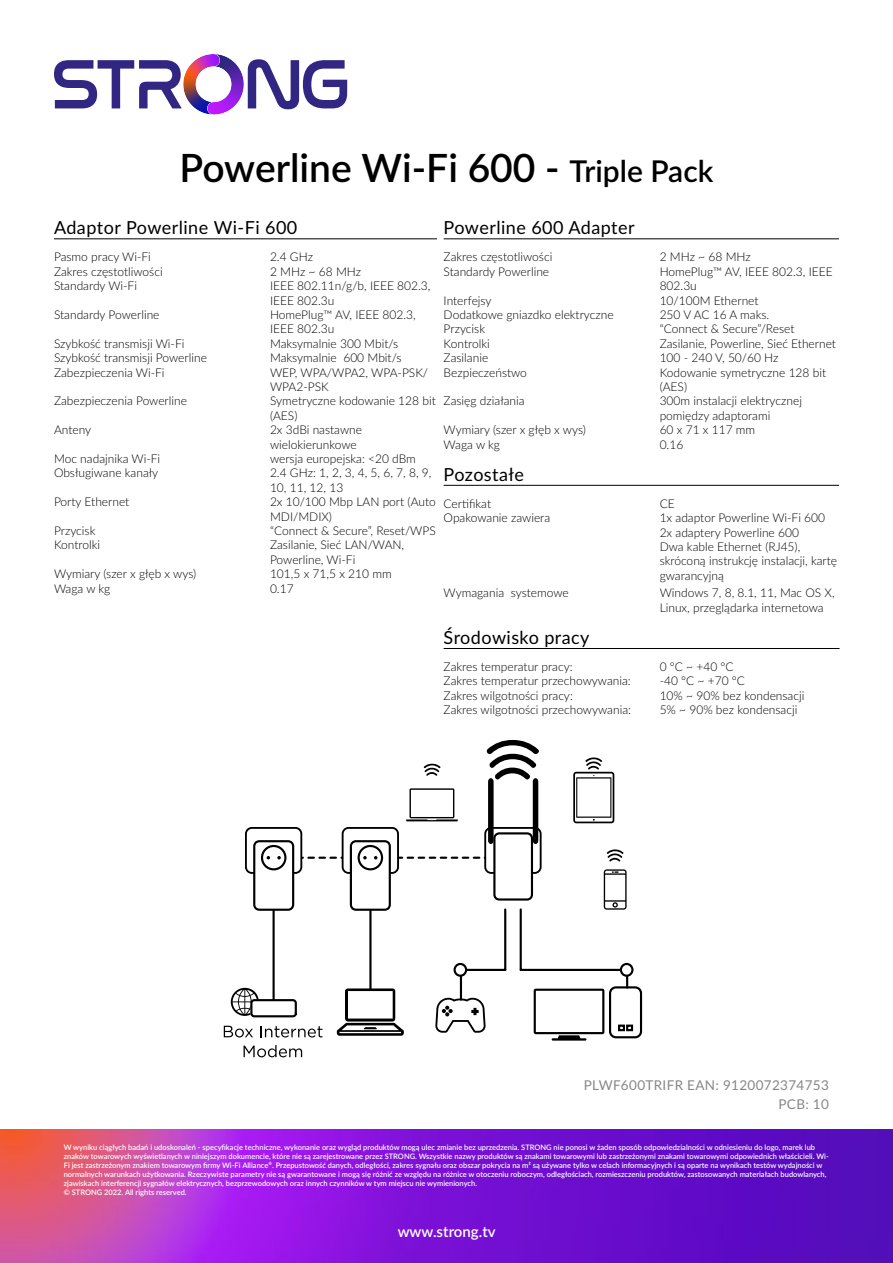
<style>
.page{position:relative;width:893px;height:1263px;background:#fff}
.page>*{position:absolute;margin:0;border:0;box-sizing:border-box;transform-origin:0 0}
.t1{font:600 39px "Lato";color:#000}
.t2{font:18px "Lato";letter-spacing:.025em;color:#000}
.t3{font:600 15px "Lato";color:#fff}
.t4{font:13.5px/19.2px "Lato";letter-spacing:.025em;color:#878786;text-align:right}
.t5{font:300 12px/14.4px "Lato";color:#000}
.t6{font:600 7.5px/9px "Lato";color:#fff}
.s1{font-size:30px}
</style>
<div class="page">
<svg style="left:248px;top:59px;width:99px;height:50px"></svg>
<svg style="left:54px;top:54px;width:177px;height:61px"></svg>
<img style="left:0;top:1129px;width:893px;height:134px">
<hr style="left:504px;top:909px;width:2px;height:61px;background:#000">
<hr style="left:520px;top:909px;width:2px;height:61px;background:#000">
<hr style="left:273px;top:909px;width:2px;height:91px;background:#000">
<hr style="left:369px;top:909px;width:3px;height:81px;background:#000">
<svg style="left:244px;top:1045px;width:58px;height:12px"></svg>
<hr style="left:552px;top:1038px;width:34px;height:2px;background:#000">
<svg style="left:573px;top:757px;width:41px;height:66px"></svg>
<svg style="left:604px;top:869px;width:23px;height:41px"></svg>
<svg style="left:607px;top:849px;width:17px;height:13px"></svg>
<svg style="left:224px;top:962px;width:419px;height:77px"></svg>
<svg style="left:245px;top:740px;width:297px;height:172px"></svg>
<hr style="left:54px;top:238px;width:383px;height:1px;background:#000">
<hr style="left:444px;top:238px;width:395px;height:1px;background:#000">
<hr style="left:444px;top:485px;width:395px;height:1px;background:#000">
<hr style="left:444px;top:648px;width:395px;height:1px;background:#000">
<h1 class="t1" style="left:180px;top:153px;width:535px">Powerline Wi-Fi 600 - <span class="s1">Triple Pack</span></h1>
<h2 class="t2" style="left:54px;top:215px;width:245px">Adaptor Powerline Wi-Fi 600</h2>
<p class="t5" style="left:54px;top:249px;width:98px">Pasmo pracy Wi-Fi</p>
<p class="t5" style="left:270px;top:249px;width:45px">2.4 GHz</p>
<p class="t5" style="left:54px;top:264px;width:110px">Zakres częstotliwości</p>
<p class="t5" style="left:270px;top:264px;width:93px">2 MHz ~ 68 MHz</p>
<p class="t5" style="left:54px;top:278px;width:85px">Standardy Wi-Fi</p>
<p class="t5" style="left:270px;top:278px;width:162px">IEEE 802.11n/g/b, IEEE 802.3,<br>IEEE 802.3u</p>
<p class="t5" style="left:54px;top:307px;width:107px">Standardy Powerline</p>
<p class="t5" style="left:270px;top:307px;width:147px">HomePlug™ AV, IEEE 802.3,<br>IEEE 802.3u</p>
<p class="t5" style="left:54px;top:336px;width:132px">Szybkość transmisji Wi-Fi</p>
<p class="t5" style="left:270px;top:336px;width:130px">Maksymalnie 300 Mbit/s</p>
<p class="t5" style="left:54px;top:350px;width:154px">Szybkość transmisji Powerline</p>
<p class="t5" style="left:270px;top:350px;width:133px">Maksymalnie 600 Mbit/s</p>
<p class="t5" style="left:54px;top:365px;width:112px">Zabezpieczenia Wi-Fi</p>
<p class="t5" style="left:270px;top:365px;width:160px">WEP, WPA/WPA2, WPA-PSK/<br>WPA2-PSK</p>
<p class="t5" style="left:54px;top:393px;width:135px">Zabezpieczenia Powerline</p>
<p class="t5" style="left:270px;top:393px;width:167px">Symetryczne kodowanie 128 bit (AES)</p>
<p class="t5" style="left:54px;top:422px;width:39px">Anteny</p>
<p class="t5" style="left:270px;top:422px;width:94px">2x 3dBi nastawne wielokierunkowe</p>
<p class="t5" style="left:54px;top:451px;width:108px">Moc nadajnika Wi-Fi</p>
<p class="t5" style="left:270px;top:451px;width:147px">wersja europejska: &lt;20 dBm</p>
<p class="t5" style="left:54px;top:465px;width:106px">Obsługiwane kanały</p>
<p class="t5" style="left:270px;top:465px;width:163px">2.4 GHz: 1, 2, 3, 4, 5, 6, 7, 8, 9,<br>10, 11, 12, 13</p>
<p class="t5" style="left:54px;top:494px;width:77px">Porty Ethernet</p>
<p class="t5" style="left:270px;top:494px;width:167px">2x 10/100 Mbp LAN port (Auto<br>MDI/MDIX)</p>
<p class="t5" style="left:54px;top:523px;width:43px">Przycisk</p>
<p class="t5" style="left:270px;top:523px;width:167px">“Connect &amp; Secure”, Reset/WPS</p>
<p class="t5" style="left:54px;top:537px;width:48px">Kontrolki</p>
<p class="t5" style="left:270px;top:537px;width:136px">Zasilanie, Sieć LAN/WAN,<br>Powerline, Wi-Fi</p>
<p class="t5" style="left:54px;top:566px;width:144px">Wymiary (szer x głęb x wys)</p>
<p class="t5" style="left:270px;top:566px;width:123px">101,5 x 71,5 x 210 mm</p>
<p class="t5" style="left:54px;top:581px;width:58px">Waga w kg</p>
<p class="t5" style="left:270px;top:581px;width:25px">0.17</p>
<h2 class="t2" style="left:444px;top:215px;width:193px">Powerline 600 Adapter</h2>
<p class="t5" style="left:444px;top:249px;width:110px">Zakres częstotliwości</p>
<p class="t5" style="left:660px;top:249px;width:93px">2 MHz ~ 68 MHz</p>
<p class="t5" style="left:444px;top:264px;width:107px">Standardy Powerline</p>
<p class="t5" style="left:660px;top:264px;width:175px">HomePlug™ AV, IEEE 802.3, IEEE<br>802.3u</p>
<p class="t5" style="left:444px;top:293px;width:49px">Interfejsy</p>
<p class="t5" style="left:660px;top:293px;width:100px">10/100M Ethernet</p>
<p class="t5" style="left:444px;top:307px;width:172px">Dodatkowe gniazdko elektryczne</p>
<p class="t5" style="left:660px;top:307px;width:111px">250 V AC 16 A maks.</p>
<p class="t5" style="left:444px;top:321px;width:43px">Przycisk</p>
<p class="t5" style="left:660px;top:321px;width:136px">“Connect &amp; Secure”/Reset</p>
<p class="t5" style="left:444px;top:336px;width:48px">Kontrolki</p>
<p class="t5" style="left:660px;top:336px;width:178px">Zasilanie, Powerline, Sieć Ethernet</p>
<p class="t5" style="left:444px;top:350px;width:46px">Zasilanie</p>
<p class="t5" style="left:660px;top:350px;width:120px">100 - 240 V, 50/60 Hz</p>
<p class="t5" style="left:444px;top:365px;width:85px">Bezpieczeństwo</p>
<p class="t5" style="left:660px;top:365px;width:168px">Kodowanie symetryczne 128 bit (AES)</p>
<p class="t5" style="left:444px;top:393px;width:82px">Zasięg działania</p>
<p class="t5" style="left:660px;top:393px;width:144px">300m instalacji elektrycznej pomiędzy adaptorami</p>
<p class="t5" style="left:444px;top:422px;width:144px">Wymiary (szer x głęb x wys)</p>
<p class="t5" style="left:660px;top:422px;width:97px">60 x 71 x 117 mm</p>
<p class="t5" style="left:444px;top:437px;width:58px">Waga w kg</p>
<p class="t5" style="left:660px;top:437px;width:25px">0.16</p>
<h2 class="t2" style="left:444px;top:461px;width:82px">Pozostałe</h2>
<p class="t5" style="left:444px;top:496px;width:49px">Certifikat</p>
<p class="t5" style="left:660px;top:496px;width:17px">CE</p>
<p class="t5" style="left:444px;top:510px;width:108px">Opakowanie zawiera</p>
<p class="t5" style="left:660px;top:510px;width:179px">1x adaptor Powerline Wi-Fi 600<br>2x adaptery Powerline 600<br>Dwa kable Ethernet (RJ45), skróconą instrukcję instalacji, kartę gwarancyjną</p>
<p class="t5" style="left:444px;top:585px;width:127px">Wymagania systemowe</p>
<p class="t5" style="left:660px;top:585px;width:177px">Windows 7, 8, 8.1, 11, Mac OS X,<br>Linux, przeglądarka internetowa</p>
<h2 class="t2" style="left:444px;top:624px;width:147px">Środowisko pracy</h2>
<p class="t5" style="left:444px;top:659px;width:130px">Zakres temperatur pracy:</p>
<p class="t5" style="left:660px;top:659px;width:75px">0 °C ~ +40 °C</p>
<p class="t5" style="left:444px;top:673px;width:189px">Zakres temperatur przechowywania:</p>
<p class="t5" style="left:660px;top:673px;width:87px">-40 °C ~ +70 °C</p>
<p class="t5" style="left:444px;top:688px;width:131px">Zakres wilgotności pracy:</p>
<p class="t5" style="left:660px;top:688px;width:146px">10% ~ 90% bez kondensacji</p>
<p class="t5" style="left:444px;top:702px;width:189px">Zakres wilgotności przechowywania:</p>
<p class="t5" style="left:660px;top:702px;width:139px">5% ~ 90% bez kondensacji</p>
<p class="t4" style="left:584px;top:1075px;width:246px">PLWF600TRIFR EAN: 9120072374753<br>PCB: 10</p>
<p class="t6" style="left:64px;top:1142px;width:766px">W wyniku ciągłych badań i udoskonaleń - specyfikacje techniczne, wykonanie oraz wygląd produktów mogą ulec zmianie bez uprzedzenia. STRONG nie ponosi w żaden sposób odpowiedzialności w odniesieniu do logo, marek lub znaków towarowych wyświetlanych w niniejszym dokumencie, które nie są zarejestrowane przez STRONG. Wszystkie nazwy produktów są znakami towarowymi lub zastrzeżonymi znakami towarowymi odpowiednich właścicieli. Wi-Fi jest zastrzeżonym znakiem towarowym firmy Wi-Fi Alliance<sup>®</sup>. Przepustowość danych, odległości, zakres sygnału oraz obszar pokrycia na m² są używane tylko w celach informacyjnych i są oparte na wynikach testów wydajności w normalnych warunkach użytkowania. Rzeczywiste parametry nie są gwarantowane i mogą się różnić ze względu na różnice w otoczeniu roboczym, odległościach, rozmieszczeniu produktów, zastosowanych materiałach budowlanych, zjawiskach interferencji sygnałów elektrycznych, bezprzewodowych oraz innych czynników w tym miejscu nie wymienionych.<br>© STRONG 2022. All rights reserved.</p>
<p class="t3" style="left:398px;top:1226px;width:99px">www.strong.tv</p>
</div>
